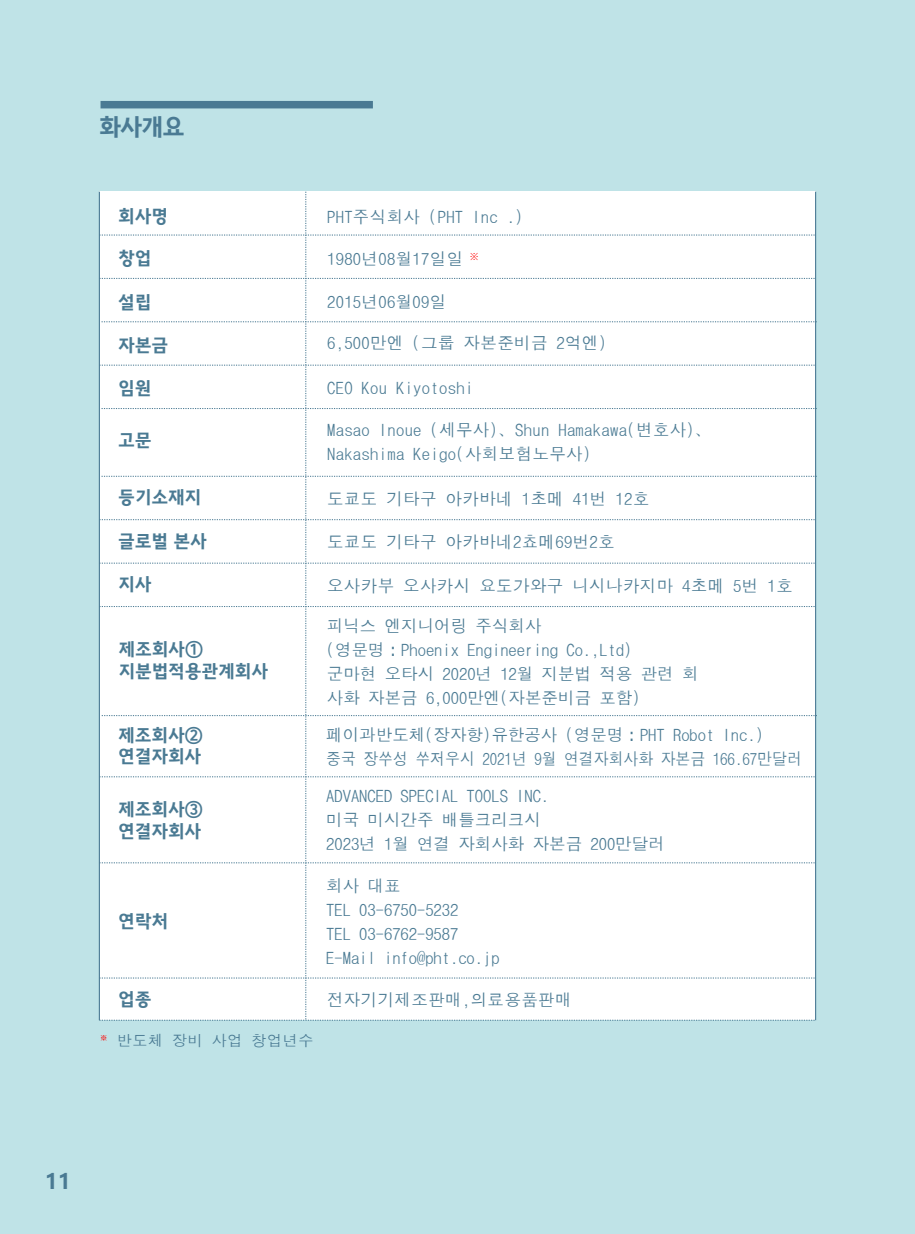
<style>
.page{position:relative;width:915px;height:1234px;background:#fff}
.page>*{position:absolute;margin:0;border:0;box-sizing:border-box;transform-origin:0 0}
.t1{font:700 24.45px "Kimjungchul Gothic";color:#4a7a93}
.t2{font:700 21px "Microsoft Ya Hei";color:#4a7a93}
.t3{font:700 18.3px/21.6px "Kimjungchul Gothic";letter-spacing:.02em;color:#4a7a93}
.t4{font:16.8px/24px "Dotum Che";color:#4a7a93}
.t5{font:16.8px/24px "Dotum Che";letter-spacing:.02em;color:#4a7a93}
.t6{font:15px "Dotum Che";letter-spacing:.045em;color:#4a7a93}
.s1{font-family:"Meiryo UI"}
</style>
<div class="page">
<div style="left:0;top:0;width:914px;height:1233px;background:#bfe3e7"></div>
<div style="left:100px;top:101px;width:273px;height:7px;background:#4a7a93"></div>
<div style="left:99px;top:192px;width:718px;height:828px;background:#fff"></div>
<h1 class="t1" style="left:99px;top:113px;width:86px">화사개요</h1>
<p class="t3" style="left:118px;top:205px;width:51px">회사명</p>
<p class="t3" style="left:118px;top:247px;width:34px">창업</p>
<p class="t3" style="left:118px;top:291px;width:34px">설립</p>
<p class="t3" style="left:118px;top:334px;width:51px">자본금</p>
<p class="t3" style="left:118px;top:377px;width:34px">임원</p>
<p class="t3" style="left:118px;top:429px;width:34px">고문</p>
<p class="t3" style="left:118px;top:486px;width:84px">등기소재지</p>
<p class="t5" style="left:327px;top:205px;width:198px">PHT주식회사 (PHT Inc .)</p>
<p class="t5" style="left:327px;top:247px;width:153px">1980년08월17일일 <sup>※</sup></p>
<p class="t5" style="left:327px;top:290px;width:121px">2015년06월09일</p>
<p class="t5" style="left:327px;top:330px;width:281px">6,500만엔 (그룹 자본준비금 2억엔)</p>
<p class="t5" style="left:327px;top:376px;width:148px">CEO Kou Kiyotoshi</p>
<p class="t5" style="left:327px;top:418px;width:386px">Masao Inoue (세무사)、Shun Hamakawa(변호사)、<br>Nakashima Keigo(사회보험노무사)</p>
<p class="t5" style="left:327px;top:486px;width:323px">도쿄도 기타구 아카바네 1초메 41번 12호</p>
<p class="t3" style="left:118px;top:530px;width:90px">글로벌 본사</p>
<p class="t5" style="left:327px;top:530px;width:289px">도쿄도 기타구 아카바네2쵸메69번2호</p>
<p class="t3" style="left:118px;top:573px;width:34px">지사</p>
<p class="t5" style="left:327px;top:573px;width:467px">오사카부 오사카시 요도가와구 니시나카지마 4초메 5번 1호</p>
<p class="t3" style="left:119px;top:638px;width:150px">제조회사① 지분법적용관계회사</p>
<p class="t3" style="left:118px;top:724px;width:86px">제조회사② 연결자회사</p>
<p class="t4" style="left:327px;top:614px;width:373px">피닉스 엔지니어링 주식회사<br>(영문명<span class="s1">︓</span>Phoenix Engineering Co.,Ltd)<br>군마현 오타시 2020년 12월 지분법 적용 관련 회 사화 자본금 6,000만엔(자본준비금 포함)</p>
<p class="t4" style="left:326px;top:722px;width:477px">페이과반도체(장자항)유한공사 (영문명<span class="s1">︓</span>PHT Robot Inc.)<br>중국 장쑤성 쑤저우시 2021년 9월 연결자회사화 자본금 166.67만달러</p>
<p class="t3" style="left:118px;top:798px;width:86px">제조회사③ 연결자회사</p>
<p class="t4" style="left:326px;top:784px;width:340px">ADVANCED SPECIAL TOOLS INC.<br>미국 미시간주 배틀크리크시<br>2023년 1월 연결 자회사화 자본금 200만달러</p>
<p class="t3" style="left:118px;top:910px;width:51px">연락처</p>
<p class="t4" style="left:326px;top:873px;width:175px">회사 대표<br>TEL 03-6750-5232<br>TEL 03-6762-9587<br>E-Mail info@pht.co.jp</p>
<p class="t3" style="left:118px;top:988px;width:34px">업종</p>
<p class="t5" style="left:327px;top:988px;width:246px">전자기기제조판매,의료용품판매</p>
<p class="t6" style="left:99px;top:1033px;width:216px"><sup>※</sup> 반도체 장비 사업 창업년수</p>
<p class="t2" style="left:45px;top:1166px;width:27px">11</p>
</div>
